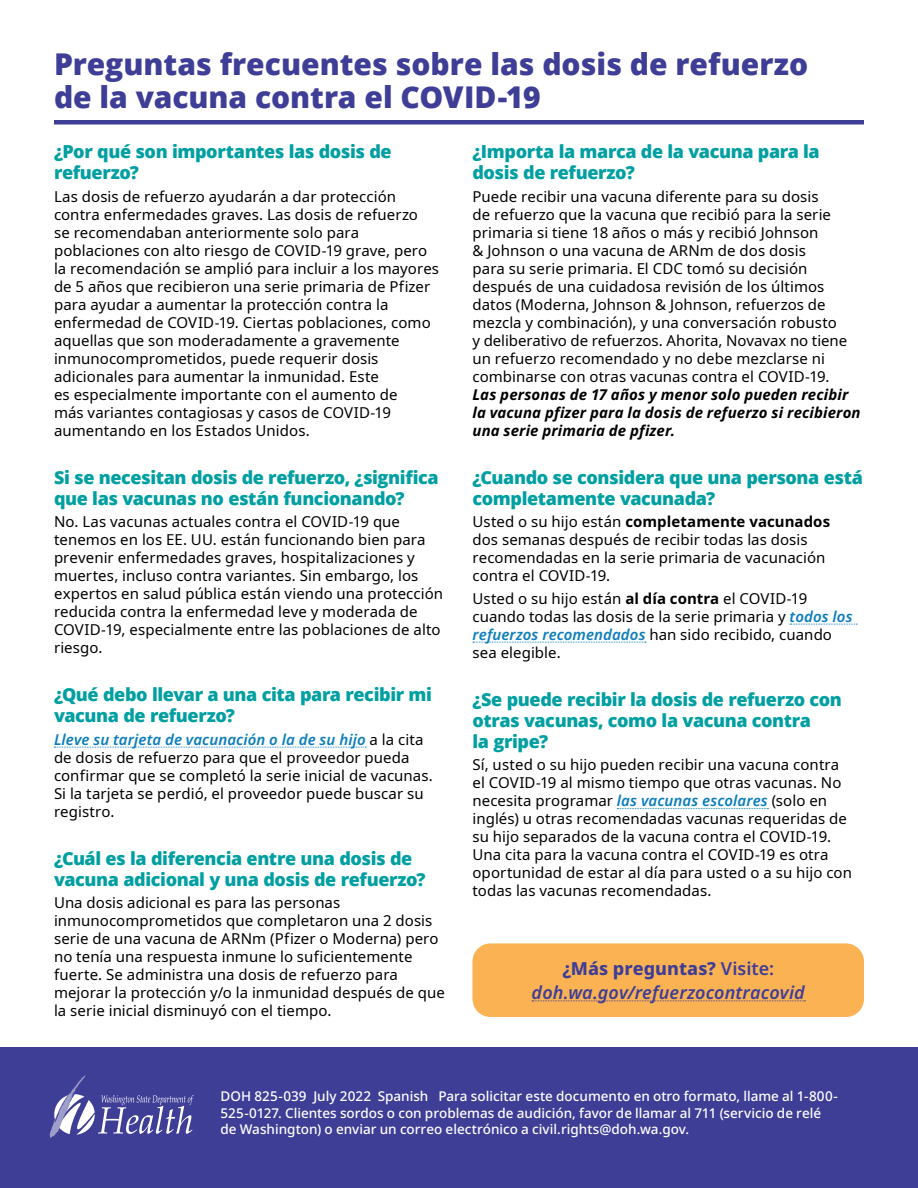
<style>
.page{position:relative;width:918px;height:1188px;background:#fff}
.page>*{position:absolute;margin:0;border:0;box-sizing:border-box;transform-origin:0 0}
.t1{font:800 30px/33px "Open Sans";color:#3f3e97}
.t2{font:800 18px/21px "Open Sans";letter-spacing:-.02em;color:#009fa2}
.Paragraph_Text{font:italic 600 18px/24px "Noto Sans";letter-spacing:.005em;color:#3f3e97;text-align:center}
.Paragraph_Text_1st{font:15px/18px "Noto Sans";letter-spacing:.005em;color:#000}
.Pub_Number___ADA{font:500 13.5px/16.5px "Noto Sans";color:#fff}
.s1{font-weight:600;font-style:italic;color:#0b7dbb}
.s2{font-weight:700;font-style:italic}
.s3{font-weight:700}
.s4{font-weight:800;font-style:normal}
.s5{font-style:normal}
</style>
<div class="page">
<div style="left:472px;top:943px;width:392px;height:74px;background:#fbb253;border-radius:18px"></div>
<div style="left:0;top:1048px;width:918px;height:140px;background:#3f3e97"></div>
<hr style="left:54px;top:120px;width:810px;height:4px;background:#3f3e97">
<svg style="left:54px;top:747px;width:312px;height:1px"></svg>
<svg style="left:790px;top:624px;width:67px;height:1px"></svg>
<svg style="left:473px;top:642px;width:173px;height:1px"></svg>
<svg style="left:617px;top:808px;width:151px;height:1px"></svg>
<svg style="left:532px;top:1001px;width:273px;height:1px"></svg>
<svg style="left:50px;top:1075px;width:143px;height:63px"></svg>
<h1 class="t1" style="left:54px;top:46px;width:756px">Preguntas frecuentes sobre las dosis de refuerzo de la vacuna contra el COVID-19</h1>
<h2 class="t2" style="left:54px;top:140px;width:339px">¿Por qué son importantes las dosis de refuerzo?</h2>
<p class="Paragraph_Text_1st" style="left:54px;top:188px;width:387px">Las dosis de refuerzo ayudarán a dar protección contra enfermedades graves. Las dosis de refuerzo<br>se recomendaban anteriormente solo para poblaciones con alto riesgo de COVID-19 grave, pero la recomendación se amplió para incluir a los mayores de 5 años que recibieron una serie primaria de Pfizer para ayudar a aumentar la protección contra la enfermedad de COVID-19. Ciertas poblaciones, como aquellas que son moderadamente a gravemente inmunocomprometidos, puede requerir dosis adicionales para aumentar la inmunidad. Este<br>es especialmente importante con el aumento de<br>más variantes contagiosas y casos de COVID-19 aumentando en los Estados Unidos.</p>
<h2 class="t2" style="left:54px;top:466px;width:386px">Si se necesitan dosis de refuerzo, ¿significa que las vacunas no están funcionando?</h2>
<p class="Paragraph_Text_1st" style="left:54px;top:513px;width:391px">No. Las vacunas actuales contra el COVID-19 que tenemos en los EE. UU. están funcionando bien para prevenir enfermedades graves, hospitalizaciones y muertes, incluso contra variantes. Sin embargo, los expertos en salud pública están viendo una protección reducida contra la enfermedad leve y moderada de COVID-19, especialmente entre las poblaciones de alto riesgo.</p>
<h2 class="t2" style="left:54px;top:683px;width:380px">¿Qué debo llevar a una cita para recibir mi vacuna de refuerzo?</h2>
<p class="Paragraph_Text_1st" style="left:54px;top:731px;width:380px"><span class="s1">Lleve su tarjeta de vacunación o la de su hijo</span> a la cita de dosis de refuerzo para que el proveedor pueda confirmar que se completó la serie inicial de vacunas.<br>Si la tarjeta se perdió, el proveedor puede buscar su registro.</p>
<h2 class="t2" style="left:54px;top:847px;width:373px">¿Cuál es la diferencia entre una dosis de vacuna adicional y una dosis de refuerzo?</h2>
<p class="Paragraph_Text_1st" style="left:54px;top:894px;width:393px">Una dosis adicional es para las personas inmunocomprometidos que completaron una 2 dosis serie de una vacuna de ARNm (Pfizer o Moderna) pero no tenía una respuesta inmune lo suficientemente fuerte. Se administra una dosis de refuerzo para mejorar la protección y/o la inmunidad después de que la serie inicial disminuyó con el tiempo.</p>
<h2 class="t2" style="left:472px;top:140px;width:349px">¿Importa la marca de la vacuna para la dosis de refuerzo?</h2>
<p class="Paragraph_Text_1st" style="left:472px;top:188px;width:390px">Puede recibir una vacuna diferente para su dosis<br>de refuerzo que la vacuna que recibió para la serie primaria si tiene 18 años o más y recibió Johnson<br>&amp; Johnson o una vacuna de ARNm de dos dosis<br>para su serie primaria. El CDC tomó su decisión después de una cuidadosa revisión de los últimos datos (Moderna, Johnson &amp; Johnson, refuerzos de mezcla y combinación), y una conversación robusto<br>y deliberativo de refuerzos. Ahorita, Novavax no tiene un refuerzo recomendado y no debe mezclarse ni combinarse con otras vacunas contra el COVID-19.<br><span class="s2">Las personas de 17 años y menor solo pueden recibir la vacuna pfizer para la dosis de refuerzo si recibieron una serie primaria de pfizer.</span></p>
<h2 class="t2" style="left:472px;top:466px;width:392px">¿Cuando se considera que una persona está completamente vacunada?</h2>
<p class="Paragraph_Text_1st" style="left:472px;top:513px;width:359px">Usted o su hijo están <span class="s3">completamente vacunados </span>dos semanas después de recibir todas las dosis recomendadas en la serie primaria de vacunación contra el COVID-19.</p>
<p class="Paragraph_Text_1st" style="left:472px;top:590px;width:382px">Usted o su hijo están <span class="s3">al día contra</span> el COVID-19 cuando todas las dosis de la serie primaria y <span class="s1">todos los refuerzos recomendados</span> han sido recibido, cuando sea elegible.</p>
<h2 class="t2" style="left:472px;top:688px;width:371px">¿Se puede recibir la dosis de refuerzo con otras vacunas, como la vacuna contra<br>la gripe?</h2>
<p class="Paragraph_Text_1st" style="left:472px;top:756px;width:381px">Sí, usted o su hijo pueden recibir una vacuna contra el COVID-19 al mismo tiempo que otras vacunas. No necesita programar <span class="s1">las vacunas escolares</span> (solo en inglés) u otras recomendadas vacunas requeridas de su hijo separados de la vacuna contra el COVID-19.<br>Una cita para la vacuna contra el COVID-19 es otra oportunidad de estar al día para usted o a su hijo con todas las vacunas recomendadas.</p>
<p class="Paragraph_Text" style="left:532px;top:957px;width:275px"><span class="s4">¿Más preguntas?</span> <span class="s5">Visite: </span>doh.wa.gov/refuerzocontracovid</p>
<p class="Pub_Number___ADA" style="left:220px;top:1088px;width:619px">DOH 825-039 July 2022 Spanish Para solicitar este documento en otro formato, llame al 1-800-<br>525-0127. Clientes sordos o con problemas de audición, favor de llamar al 711 (servicio de relé de Washington) o enviar un correo electrónico a civil.rights@doh.wa.gov.</p>
</div>
